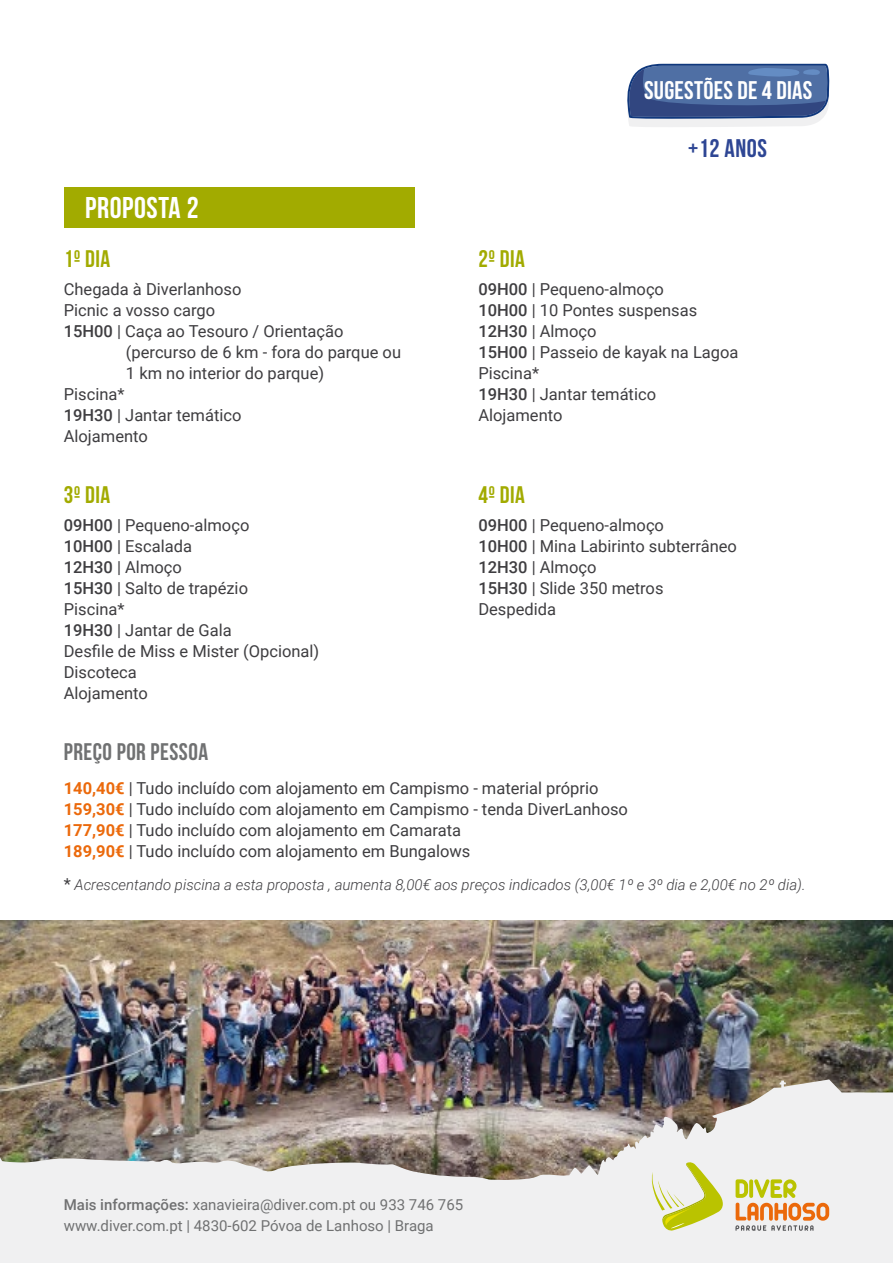
<style>
.page{position:relative;width:893px;height:1263px;background:#fff}
.page>*{position:absolute;margin:0;border:0;box-sizing:border-box;transform-origin:0 0}
.t1{font:700 30px "Bebas Neue";letter-spacing:.02em;color:#fff}
.t2{font:700 25.5px "Bebas Neue";letter-spacing:.01em;color:#fff}
.t3{font:700 25.5px "Bebas Neue";letter-spacing:.02em;color:#2e4694}
.t4{font:700 24px "Bebas Neue";letter-spacing:.02em;color:#a2ab00}
.t5{font:700 24px "Bebas Neue";letter-spacing:.02em;color:#707172}
.t6{font:16.5px/21px "Roboto";color:#3e3d40}
.t7{font:15px/21px "Roboto";color:#707172}
.t8{font:italic 300 15px "Roboto";color:#3e3d40}
.s1{font-weight:500}
.s2{font-weight:700;color:#eb690b}
.s3{font-weight:400;font-style:normal;font-size:16.5px}
</style>
<div class="page">
<img style="left:0;top:921px;width:893px;height:158px">
<img style="left:0;top:1079px;width:893px;height:184px">
<svg style="left:651px;top:1161px;width:72px;height:72px"></svg>
<svg style="left:735px;top:1179px;width:94px;height:52px"></svg>
<div style="left:64px;top:187px;width:351px;height:40px;background:#a2ab00"></div>
<svg style="left:627px;top:64px;width:202px;height:63px"></svg>
<h2 class="t2" style="left:644px;top:76px;width:170px">SUGESTÕES DE 4 DIAS</h2>
<h1 class="t1" style="left:85px;top:191px;width:115px">PROPOSTA 2</h1>
<h3 class="t4" style="left:64px;top:245px;width:48px">1º DIA</h3>
<p class="t6" style="left:64px;top:278px;width:179px">Chegada à Diverlanhoso</p>
<p class="t6" style="left:64px;top:299px;width:153px">Picnic a vosso cargo</p>
<p class="t6" style="left:64px;top:320px;width:281px"><span class="s1">15H00</span> | Caça ao Tesouro / Orientação</p>
<p class="t6" style="left:126px;top:341px;width:277px">(percurso de 6 km - fora do parque ou</p>
<p class="t6" style="left:126px;top:362px;width:200px">1 km no interior do parque)</p>
<p class="t6" style="left:64px;top:383px;width:62px">Piscina*</p>
<p class="t6" style="left:64px;top:404px;width:179px"><span class="s1">19H30</span> | Jantar temático</p>
<p class="t6" style="left:64px;top:425px;width:86px">Alojamento</p>
<h3 class="t4" style="left:64px;top:481px;width:48px">3º DIA</h3>
<p class="t6" style="left:64px;top:514px;width:257px"><span class="s1">09H00</span> | Pequeno-almoço<br><span class="s1">10H00</span> | Escalada<br><span class="s1">12H30</span> | Almoço<br><span class="s1">15H30</span> | Salto de trapézio<br>Piscina*<br><span class="s1">19H30</span> | Jantar de Gala<br>Desfile de Miss e Mister (Opcional)<br>Discoteca<br>Alojamento</p>
<h3 class="t5" style="left:64px;top:739px;width:146px">PREÇO POR PESSOA</h3>
<h3 class="t4" style="left:478px;top:245px;width:48px">2º DIA</h3>
<h2 class="t3" style="left:688px;top:134px;width:80px">+12 ANOS</h2>
<p class="t6" style="left:478px;top:278px;width:262px"><span class="s1">09H00</span> | Pequeno-almoço<br><span class="s1">10H00</span> | 10 Pontes suspensas<br><span class="s1">12H30</span> | Almoço<br><span class="s1">15H00</span> | Passeio de kayak na Lagoa<br>Piscina*<br><span class="s1">19H30</span> | Jantar temático<br>Alojamento</p>
<h3 class="t4" style="left:478px;top:481px;width:48px">4º DIA</h3>
<p class="t6" style="left:478px;top:514px;width:260px"><span class="s1">09H00</span> | Pequeno-almoço<br><span class="s1">10H00</span> | Mina Labirinto subterrâneo<br><span class="s1">12H30</span> | Almoço<br><span class="s1">15H30</span> | Slide 350 metros<br>Despedida</p>
<p class="t6" style="left:64px;top:777px;width:566px"><span class="s2">140,40€</span> | Tudo incluído com alojamento em Campismo - material próprio <span class="s2">159,30€</span> | Tudo incluído com alojamento em Campismo - tenda DiverLanhoso <span class="s2">177,90€</span> | Tudo incluído com alojamento em Camarata<br><span class="s2">189,90€</span> | Tudo incluído com alojamento em Bungalows</p>
<p class="t8" style="left:64px;top:874px;width:743px"><span class="s3">*</span> Acrescentando piscina a esta proposta , aumenta 8,00€ aos preços indicados (3,00€ 1º e 3º dia e 2,00€ no 2º dia).</p>
<p class="t7" style="left:64px;top:1194px;width:401px"><span class="s1">Mais informações:</span> xanavieira@diver.com.pt ou 933 746 765 www.diver.com.pt | 4830-602 Póvoa de Lanhoso | Braga</p>
</div>
